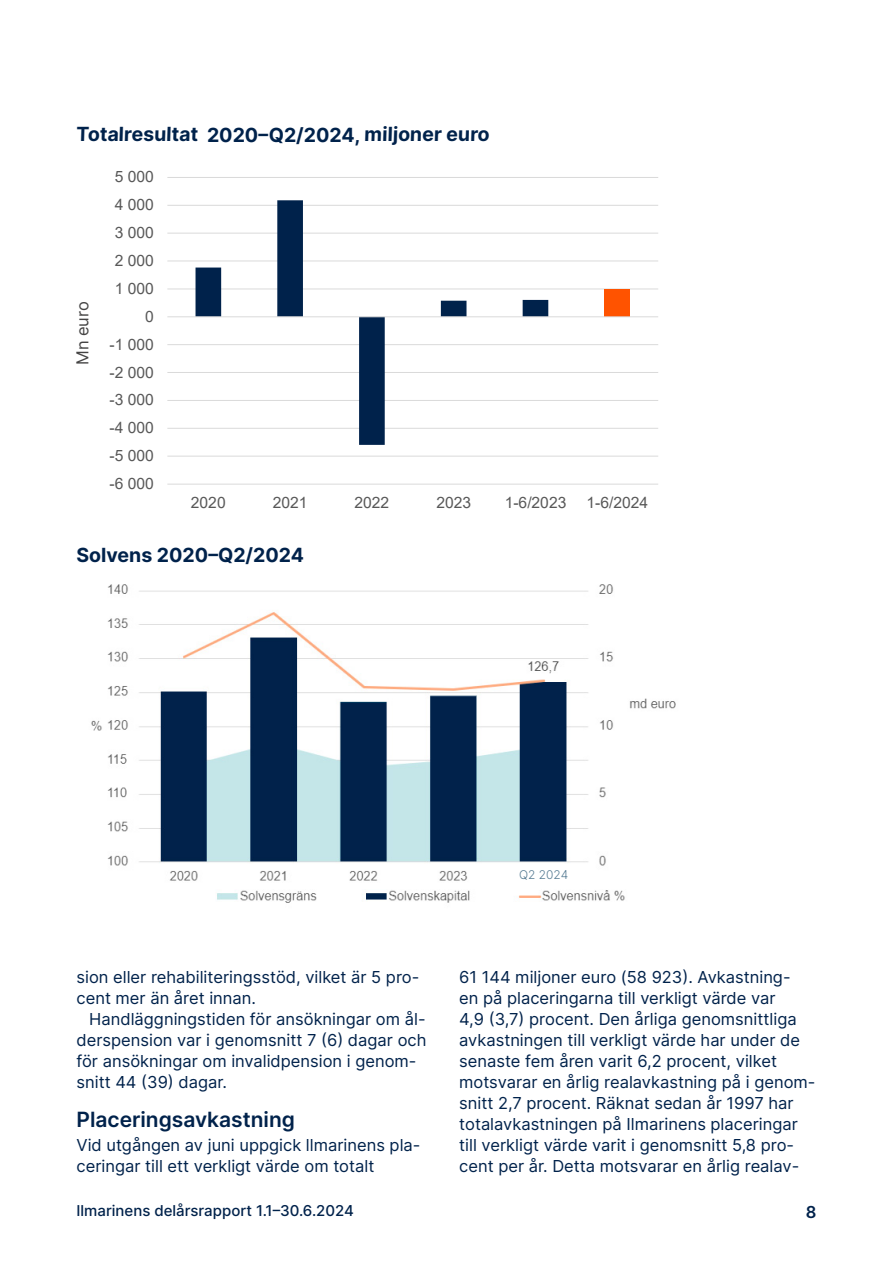
<style>
.page{position:relative;width:893px;height:1263px;background:#fff}
.page>*{position:absolute;margin:0;border:0;box-sizing:border-box;transform-origin:0 0}
.H3_-_Väliotsikko{font:600 21px "Inter";color:#00224b}
.H6_-_kaavioiden_otsi{font:700 19.5px "Inter";color:#00224b}
.Leipis{font:16.5px/21px "Inter";color:#00224b}
.Leipis___3mm_sisenny{font:16.5px/21px "Inter";color:#00224b}
.Leipis___3mm_sisenny-2{font:16.5px "Inter";color:#454444}
.t1{font:600 16.5px "Inter";color:#00224b}
.t2{font:15.6px "Arial";letter-spacing:.005em;color:#585858}
.t3{font:500 15px "Inter";color:#00224b}
.Leipis___3mm_sisenny-3{font:300 12px "Inter";color:#547a92}
</style>
<div class="page">
<img style="left:167px;top:232px;width:473px;height:252px">
<hr style="left:167px;top:484px;width:491px;height:1px;background:#dadada">
<hr style="left:167px;top:456px;width:491px;height:1px;background:#dadada">
<hr style="left:167px;top:428px;width:491px;height:1px;background:#dadada">
<hr style="left:167px;top:400px;width:491px;height:1px;background:#dadada">
<hr style="left:167px;top:372px;width:491px;height:1px;background:#dadada">
<hr style="left:167px;top:344px;width:491px;height:1px;background:#dadada">
<hr style="left:167px;top:288px;width:491px;height:1px;background:#dadada">
<hr style="left:167px;top:260px;width:491px;height:1px;background:#dadada">
<hr style="left:167px;top:233px;width:491px;height:1px;background:#dadada">
<hr style="left:167px;top:205px;width:491px;height:1px;background:#dadada">
<hr style="left:167px;top:177px;width:491px;height:1px;background:#dadada">
<div style="left:605px;top:289px;width:25px;height:28px;background:#ff5300"></div>
<svg style="left:196px;top:200px;width:352px;height:245px"></svg>
<hr style="left:167px;top:316px;width:491px;height:1px;background:#dadada">
<img style="left:91px;top:584px;width:585px;height:319px">
<div style="left:492px;top:867px;width:76px;height:20px;background:#fff"></div>
<h6 class="H6_-_kaavioiden_otsi" style="left:76px;top:120px;width:416px">Totalresultat 2020–Q2/2024, miljoner euro</h6>
<p class="t2" style="left:115px;top:166px;width:41px">5 000</p>
<p class="t2" style="left:115px;top:194px;width:41px">4 000</p>
<p class="t2" style="left:115px;top:222px;width:41px">3 000</p>
<p class="t2" style="left:115px;top:250px;width:41px">2 000</p>
<p class="Leipis___3mm_sisenny-2" style="left:71px;top:365px;width:65px;rotate:-90deg">Mn euro</p>
<p class="t2" style="left:115px;top:278px;width:41px">1 000</p>
<p class="t2" style="left:145px;top:306px;width:10px">0</p>
<p class="t2" style="left:110px;top:333px;width:46px">-1 000</p>
<p class="t2" style="left:110px;top:361px;width:46px">-2 000</p>
<p class="t2" style="left:110px;top:389px;width:46px">-3 000</p>
<p class="t2" style="left:110px;top:417px;width:46px">-4 000</p>
<p class="t2" style="left:110px;top:445px;width:46px">-5 000</p>
<p class="t2" style="left:110px;top:473px;width:46px">-6 000</p>
<p class="t2" style="left:191px;top:491px;width:36px">2020</p>
<p class="t2" style="left:273px;top:491px;width:36px">2021</p>
<p class="t2" style="left:354px;top:491px;width:36px">2022</p>
<p class="t2" style="left:436px;top:491px;width:36px">2023</p>
<p class="t2" style="left:505px;top:491px;width:63px">1-6/2023</p>
<p class="t2" style="left:586px;top:491px;width:63px">1-6/2024</p>
<h6 class="H6_-_kaavioiden_otsi" style="left:77px;top:541px;width:229px">Solvens 2020–Q2/2024</h6>
<p class="Leipis___3mm_sisenny-3" style="left:519px;top:866px;width:51px">Q2 2024</p>
<p class="Leipis___3mm_sisenny" style="left:77px;top:966px;width:344px">sion eller rehabiliteringsstöd, vilket är 5 pro&shy;cent mer än året innan.</p>
<p class="Leipis___3mm_sisenny" style="left:77px;top:1008px;width:351px;text-indent:13px">Handläggningstiden för ansökningar om ål&shy;derspension var i genomsnitt 7 (6) dagar och för ansökningar om invalidpension i genom&shy;snitt 44 (39) dagar.</p>
<h3 class="H3_-_Väliotsikko" style="left:77px;top:1104px;width:220px">Placeringsavkastning</h3>
<p class="Leipis" style="left:77px;top:1134px;width:346px">Vid utgången av juni uppgick llmarinens pla&shy;ceringar till ett verkligt värde om totalt</p>
<p class="Leipis" style="left:459px;top:966px;width:358px">61 144 miljoner euro (58 923). Avkastning-<br>en på placeringarna till verkligt värde var<br>4,9 (3,7) procent. Den årliga genomsnittliga avkastningen till verkligt värde har under de senaste fem åren varit 6,2 procent, vilket motsvarar en årlig realavkastning på i genom&shy;snitt 2,7 procent. Räknat sedan år 1997 har totalavkastningen på Ilmarinens placeringar till verkligt värde varit i genomsnitt 5,8 pro&shy;cent per år. Detta motsvarar en årlig realav-</p>
<p class="t3" style="left:77px;top:1200px;width:279px">Ilmarinens delårsrapport 1.1–30.6.2024</p>
<p class="t1" style="left:806px;top:1200px;width:12px">8</p>
</div>
